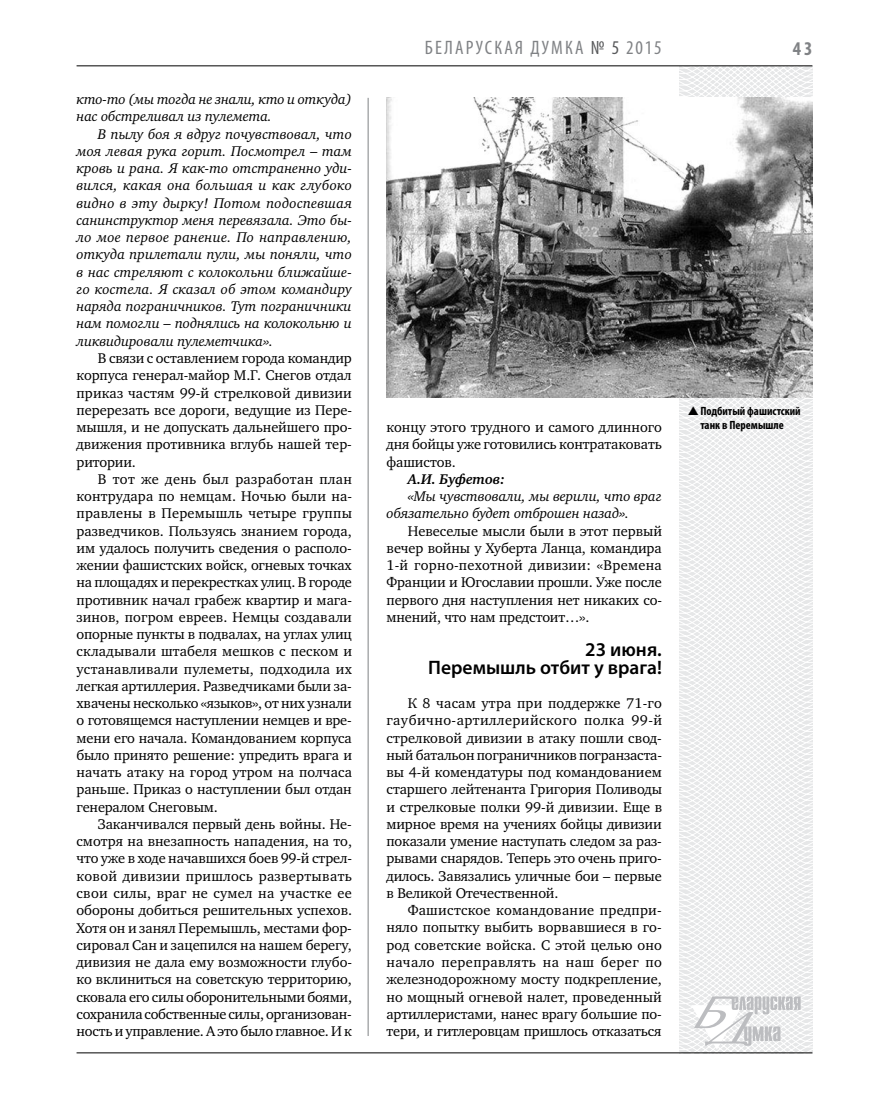
<style>
.page{position:relative;width:872px;height:1106px;background:#fff}
.page>*{position:absolute;margin:0;border:0;box-sizing:border-box;transform-origin:0 0}
.t1{font:600 19.5px/17.2px "Myriad Pro";color:#000;text-align:right}
.t2{font:condensed 19.5px "Myriad Pro";letter-spacing:.11em;color:#808285}
.t3{font:700 condensed 19.5px "Myriad Pro";color:#808285}
.t4{font:14.4px/17.2px "Charter C";letter-spacing:-.01em;color:#000;text-align:justify}
.t5{font:italic 14.4px/17.2px "Charter C";letter-spacing:-.01em;color:#000}
.t6{font:italic 700 14.4px "Charter C";letter-spacing:-.01em;color:#000}
.t7{font:700 condensed 12px/13.5px "Myriad Pro";color:#000}
.s1{color:#58595b}
</style>
<div class="page">
<hr style="left:368px;top:98px;width:1px;height:938px;background:#808285">
<svg style="left:621px;top:65px;width:192px;height:989px"></svg>
<svg style="left:691px;top:996px;width:109px;height:53px"></svg>
<hr style="left:77px;top:65px;width:735px;height:1px;background:#000">
<hr style="left:77px;top:1052px;width:735px;height:1px;background:#000">
<img style="left:386px;top:97px;width:426px;height:301px">
<svg style="left:688px;top:406px;width:23px;height:10px"></svg>
<p class="t5" style="left:77px;top:91px;width:277px">кто-то (мы тогда не знали, кто и откуда) нас обстреливал из пулемета.</p>
<p class="t5" style="left:77px;top:125px;width:277px;text-align:justify;text-indent:21px">В пылу боя я вдруг почувствовал, что моя левая рука горит. Посмотрел – там кровь и рана. Я как-то отстраненно уди&shy;вился, какая она большая и как глубоко видно в эту дырку! Потом подоспевшая санинструктор меня перевязала. Это бы&shy;ло мое первое ранение. По направлению, откуда прилетали пули, мы поняли, что в нас стреляют с колокольни ближайше&shy;го костела. Я сказал об этом командиру наряда пограничников. Тут пограничники нам помогли – поднялись на колокольню и ликвидировали пулеметчика».</p>
<p class="t4" style="left:77px;top:349px;width:277px;text-indent:21px">В связи с оставлением города командир корпуса генерал-майор М.Г. Снегов отдал приказ частям 99-й стрелковой дивизии перерезать все дороги, ведущие из Пере&shy;мышля, и не допускать дальнейшего про&shy;движения противника вглубь нашей тер&shy;ритории.</p>
<p class="t4" style="left:77px;top:470px;width:277px;text-indent:21px">В тот же день был разработан план контрудара по немцам. Ночью были на&shy;правлены в Перемышль четыре группы разведчиков. Пользуясь знанием города, им удалось получить сведения о располо&shy;жении фашистских войск, огневых точках на площадях и перекрестках улиц. В городе противник начал грабеж квартир и мага&shy;зинов, погром евреев. Немцы создавали опорные пункты в подвалах, на углах улиц складывали штабеля мешков с песком и устанавливали пулеметы, подходила их легкая артиллерия. Разведчиками были за&shy;хвачены несколько «языков», от них узнали о готовящемся наступлении немцев и вре&shy;мени его начала. Командованием корпуса было принято решение: упредить врага и начать атаку на город утром на полчаса раньше. Приказ о наступлении был отдан генералом Снеговым.</p>
<p class="t4" style="left:77px;top:815px;width:277px;text-indent:21px">Заканчивался первый день войны. Не&shy;смотря на внезапность нападения, на то, что уже в ходе начавшихся боев 99-й стрел&shy;ковой дивизии пришлось развертывать свои силы, враг не сумел на участке ее обороны добиться решительных успехов.<br>Хотя он и занял Перемышль, местами фор&shy;сировал Сан и зацепился на нашем берегу, дивизия не дала ему возможности глубо&shy;ко вклиниться на советскую территорию, сковала его силы оборонительными боями, сохранила собственные силы, организован&shy;ность и управление. А это было главное. И к</p>
<h1 class="t2" style="left:425px;top:36px;width:238px">БЕЛАРУСКАЯ ДУМКА <span class="s1">№ 5</span> 2015</h1>
<h1 class="t3" style="left:793px;top:37px;width:21px">43</h1>
<p class="t4" style="left:386px;top:419px;width:277px">концу этого трудного и самого длинного дня бойцы уже готовились контратаковать фашистов.</p>
<p class="t6" style="left:408px;top:471px;width:99px">А.И. Буфетов:</p>
<p class="t5" style="left:386px;top:488px;width:277px;text-indent:21px">«Мы чувствовали, мы верили, что враг обязательно будет отброшен назад».</p>
<p class="t4" style="left:386px;top:522px;width:277px;text-indent:21px">Невеселые мысли были в этот первый вечер войны у Хуберта Ланца, командира 1-й горно-пехотной дивизии: «Времена Франции и Югославии прошли. Уже после первого дня наступления нет никаких со&shy;мнений, что нам предстоит…».</p>
<h1 class="t1" style="left:428px;top:640px;width:235px">23 июня.<br>Перемышль отбит у врага!</h1>
<p class="t4" style="left:386px;top:694px;width:277px;text-indent:21px">К 8 часам утра при поддержке 71-го гаубично-артиллерийского полка 99-й стрелковой дивизии в атаку пошли свод&shy;ный батальон пограничников погранзаста&shy;вы 4-й комендатуры под командованием старшего лейтенанта Григория Поливоды и стрелковые полки 99-й дивизии. Еще в мирное время на учениях бойцы дивизии показали умение наступать следом за раз&shy;рывами снарядов. Теперь это очень приго&shy;дилось. Завязались уличные бои – первые в Великой Отечественной.</p>
<p class="t4" style="left:386px;top:901px;width:277px;text-indent:21px">Фашистское командование предпри&shy;няло попытку выбить ворвавшиеся в го&shy;род советские войска. С этой целью оно начало переправлять на наш берег по железнодорожному мосту подкрепление, но мощный огневой налет, проведенный артиллеристами, нанес врагу большие по&shy;тери, и гитлеровцам пришлось отказаться</p>
<p class="t7" style="left:700px;top:404px;width:102px">Подбитый фашистский танк в Перемышле</p>
</div>
